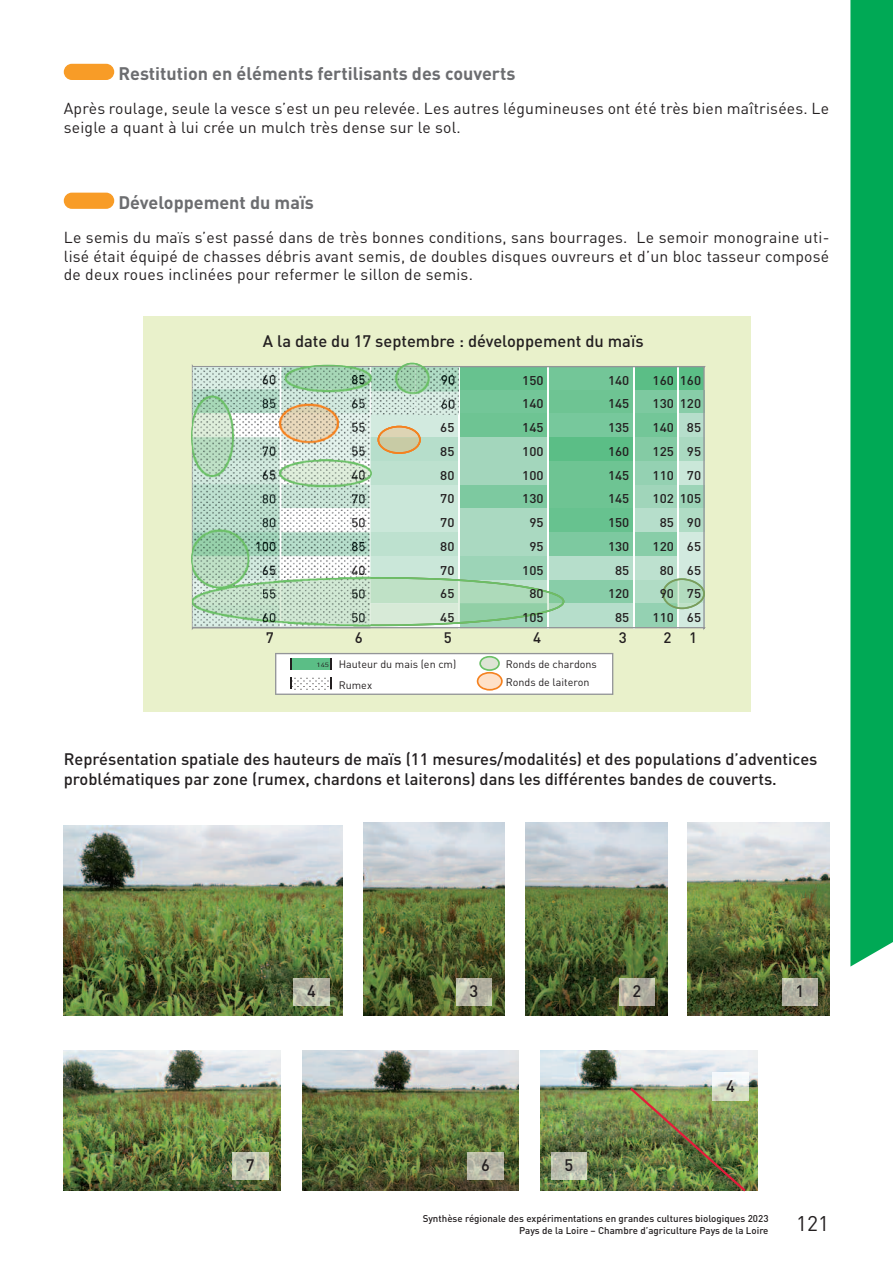
<style>
.page{position:relative;width:893px;height:1263px;background:#fff}
.page>*{position:absolute;margin:0;border:0;box-sizing:border-box;transform-origin:0 0}
.t1{font:21px "DIN";color:#231f20}
.t2{font:700 18px "DIN";color:#6c6d70}
.t3{font:500 16.5px/19.8px "DIN";color:#231f20}
.t4{font:15.75px/18.8px "DIN";letter-spacing:.015em;color:#231f20}
.t5{font:500 15px "DIN";color:#231f20}
.t6{font:500 12.6px "DIN";color:#231f20;scale:1.06 1}
.t7{font:10.8px "DIN";color:#231f20}
.t8{font:500 9.75px/11.7px "DIN";color:#231f20;text-align:right}
.s1{font-size:6px}
</style>
<div class="page">
<div style="left:850px;top:0;width:43px;height:966px;background:#00a955"></div>
<div style="left:64px;top:64px;width:50px;height:16px;background:#f89c27;border-radius:8px"></div>
<div style="left:64px;top:193px;width:50px;height:16px;background:#f89c27;border-radius:8px"></div>
<div style="left:143px;top:316px;width:608px;height:395px;background:#e9f1cb"></div>
<svg style="left:275px;top:653px;width:338px;height:42px"></svg>
<svg style="left:192px;top:366px;width:514px;height:264px"></svg>
<svg style="left:416px;top:529px;width:148px;height:97px"></svg>
<svg style="left:416px;top:426px;width:5px;height:28px"></svg>
<svg style="left:662px;top:578px;width:44px;height:31px"></svg>
<img style="left:191px;top:363px;width:225px;height:265px">
<img style="left:416px;top:363px;width:43px;height:52px">
<img style="left:64px;top:825px;width:279px;height:191px">
<img style="left:363px;top:822px;width:142px;height:194px">
<img style="left:526px;top:822px;width:141px;height:194px">
<img style="left:688px;top:822px;width:141px;height:194px">
<img style="left:64px;top:1050px;width:216px;height:141px">
<img style="left:302px;top:1050px;width:217px;height:141px">
<img style="left:540px;top:1050px;width:217px;height:141px">
<img style="left:294px;top:978px;width:35px;height:28px">
<img style="left:232px;top:1152px;width:36px;height:28px">
<img style="left:468px;top:1152px;width:36px;height:28px">
<img style="left:551px;top:1152px;width:36px;height:28px">
<img style="left:713px;top:1073px;width:35px;height:12px">
<img style="left:456px;top:978px;width:36px;height:28px">
<img style="left:619px;top:978px;width:36px;height:28px">
<img style="left:782px;top:978px;width:36px;height:28px">
<img style="left:628px;top:1085px;width:120px;height:107px">
<p class="t2" style="left:118px;top:63px;width:399px">Restitution en éléments fertilisants des couverts</p>
<p class="t4" style="left:64px;top:99px;width:767px">Après roulage, seule la vesce s’est un peu relevée. Les autres légumineuses ont été très bien maîtrisées. Le seigle a quant à lui crée un mulch très dense sur le sol.</p>
<p class="t2" style="left:118px;top:192px;width:197px">Développement du maïs</p>
<p class="t4" style="left:64px;top:228px;width:767px;text-align:justify">Le semis du maïs s’est passé dans de très bonnes conditions, sans bourrages. Le semoir monograine uti&shy;lisé était équipé de chasses débris avant semis, de doubles disques ouvreurs et d’un bloc tasseur composé de deux roues inclinées pour refermer le sillon de semis.</p>
<p class="t3" style="left:263px;top:332px;width:382px">A la date du 17 septembre : développement du maïs</p>
<p class="t6" style="left:522px;top:373px;width:22px">150</p>
<p class="t6" style="left:608px;top:373px;width:22px">140</p>
<p class="t6" style="left:653px;top:373px;width:47px">160 160</p>
<p class="t6" style="left:522px;top:397px;width:22px">140</p>
<p class="t6" style="left:608px;top:397px;width:22px">145</p>
<p class="t6" style="left:653px;top:397px;width:47px">130 120</p>
<p class="t6" style="left:440px;top:420px;width:15px">65</p>
<p class="t6" style="left:522px;top:420px;width:22px">145</p>
<p class="t6" style="left:608px;top:420px;width:22px">135</p>
<p class="t6" style="left:653px;top:420px;width:47px">140 85</p>
<p class="t6" style="left:440px;top:444px;width:15px">85</p>
<p class="t6" style="left:522px;top:444px;width:22px">100</p>
<p class="t6" style="left:608px;top:444px;width:22px">160</p>
<p class="t6" style="left:653px;top:444px;width:47px">125 95</p>
<p class="t6" style="left:440px;top:468px;width:15px">80</p>
<p class="t6" style="left:522px;top:468px;width:22px">100</p>
<p class="t6" style="left:608px;top:468px;width:22px">145</p>
<p class="t6" style="left:653px;top:468px;width:47px">110 70</p>
<p class="t6" style="left:440px;top:492px;width:15px">70</p>
<p class="t6" style="left:522px;top:492px;width:22px">130</p>
<p class="t6" style="left:608px;top:492px;width:22px">145</p>
<p class="t6" style="left:653px;top:492px;width:47px">102 105</p>
<p class="t6" style="left:440px;top:515px;width:15px">70</p>
<p class="t6" style="left:529px;top:515px;width:15px">95</p>
<p class="t6" style="left:608px;top:515px;width:22px">150</p>
<p class="t6" style="left:660px;top:515px;width:41px">85 90</p>
<p class="t6" style="left:440px;top:539px;width:15px">80</p>
<p class="t6" style="left:529px;top:539px;width:15px">95</p>
<p class="t6" style="left:608px;top:539px;width:22px">130</p>
<p class="t6" style="left:653px;top:539px;width:47px">120 65</p>
<p class="t6" style="left:440px;top:563px;width:15px">70</p>
<p class="t6" style="left:522px;top:563px;width:22px">105</p>
<p class="t6" style="left:615px;top:563px;width:15px">85</p>
<p class="t6" style="left:660px;top:563px;width:41px">80 65</p>
<p class="t6" style="left:440px;top:587px;width:15px">65</p>
<p class="t6" style="left:529px;top:587px;width:15px">80</p>
<p class="t6" style="left:608px;top:587px;width:22px">120</p>
<p class="t6" style="left:660px;top:587px;width:41px">90 75</p>
<p class="t6" style="left:440px;top:610px;width:15px">45</p>
<p class="t6" style="left:522px;top:610px;width:22px">105</p>
<p class="t6" style="left:615px;top:610px;width:15px">85</p>
<p class="t6" style="left:653px;top:610px;width:47px">110 65</p>
<p class="t5" style="left:266px;top:629px;width:10px">7</p>
<p class="t5" style="left:355px;top:629px;width:10px">6</p>
<p class="t5" style="left:444px;top:629px;width:10px">5</p>
<p class="t5" style="left:533px;top:629px;width:10px">4</p>
<p class="t5" style="left:619px;top:629px;width:10px">3</p>
<p class="t5" style="left:663px;top:629px;width:35px">2 1</p>
<p class="t7" style="left:316px;top:658px;width:141px"><span class="s1">145</span> Hauteur du mais (en cm)</p>
<p class="t7" style="left:506px;top:657px;width:93px">Ronds de chardons</p>
<p class="t7" style="left:339px;top:678px;width:35px">Rumex</p>
<p class="t7" style="left:506px;top:676px;width:85px">Ronds de laiteron</p>
<p class="t3" style="left:64px;top:749px;width:755px">Représentation spatiale des hauteurs de maïs (11 mesures/modalités) et des populations d’adventices problématiques par zone (rumex, chardons et laiterons) dans les différentes bandes de couverts.</p>
<p class="t3" style="left:307px;top:981px;width:10px">4</p>
<p class="t3" style="left:469px;top:981px;width:10px">3</p>
<p class="t3" style="left:632px;top:981px;width:10px">2</p>
<p class="t3" style="left:796px;top:981px;width:10px">1</p>
<p class="t3" style="left:726px;top:1076px;width:10px">4</p>
<p class="t3" style="left:246px;top:1155px;width:10px">7</p>
<p class="t3" style="left:481px;top:1155px;width:10px">6</p>
<p class="t3" style="left:565px;top:1155px;width:10px">5</p>
<p class="t8" style="left:423px;top:1213px;width:347px">Synthèse régionale des expérimentations en grandes cultures biologiques 2023<br>Pays de la Loire – Chambre d’agriculture Pays de la Loire</p>
<h1 class="t1" style="left:796px;top:1211px;width:34px">121</h1>
</div>
